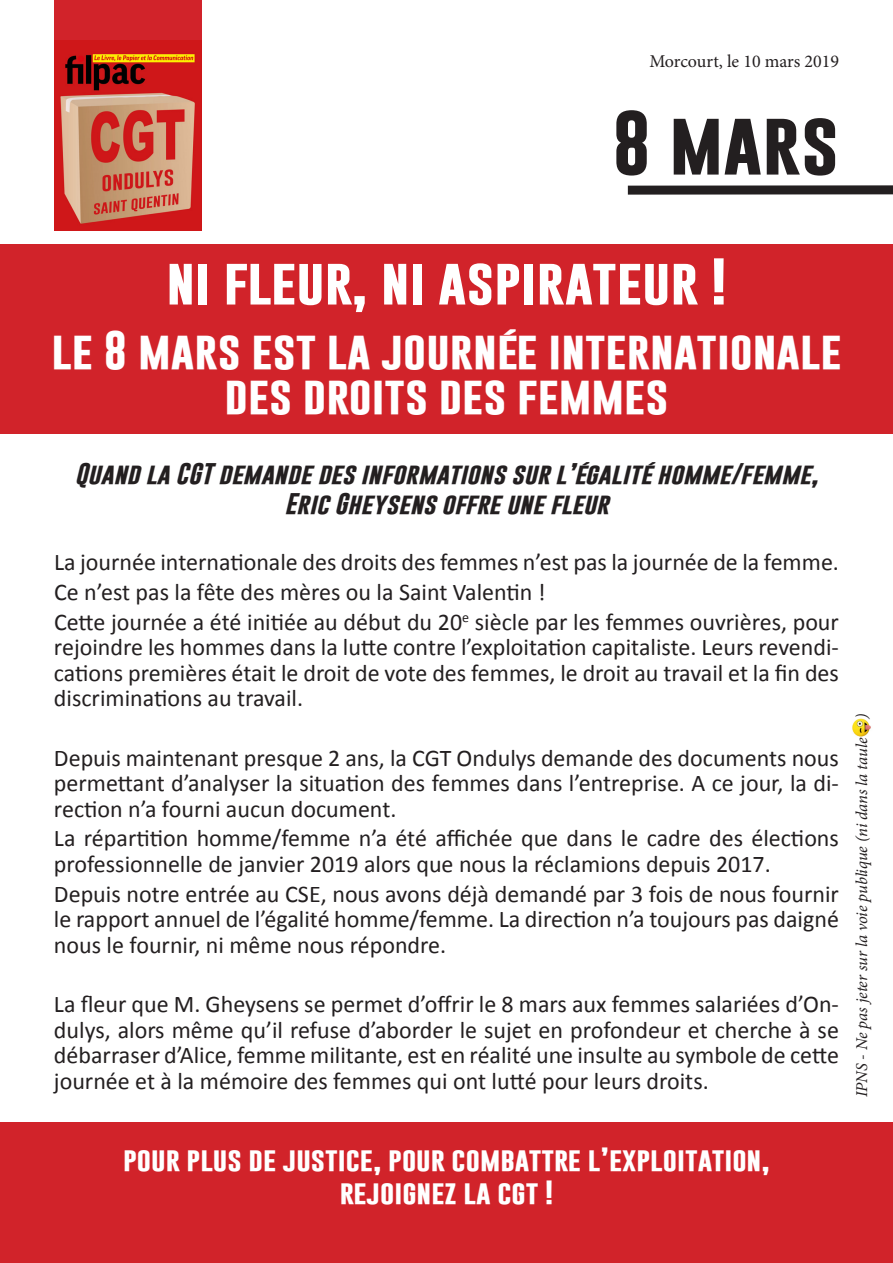
<style>
.page{position:relative;width:893px;height:1263px;background:#fff}
.page>*{position:absolute;margin:0;border:0;box-sizing:border-box;transform-origin:0 0}
.t1{font:700 64.8px "Gobold";color:#231f20;scale:1.11 1}
.t2{font:700 47.25px "Gobold";color:#fff;scale:1.11 1}
.t3{font:700 39.15px/45px "Gobold";color:#fff;text-align:center;scale:1.11 1}
.t4{font:700 24.3px/33px "Gobold";color:#fff;text-align:center;scale:1.11 1}
.t5{font:24px/25.5px "Calibri";color:#231f20;text-align:justify}
.t6{font:italic 700 21.6px/29.7px "Gobold";color:#231f20;text-align:center;scale:1.11 1}
.t7{font:18px "Minion Pro";color:#231f20}
.t8{font:italic 16.5px "Minion Pro";letter-spacing:-.01em;color:#231f20}
</style>
<div class="page">
<div style="left:0;top:244px;width:893px;height:190px;background:#d1232a"></div>
<div style="left:54px;top:0;width:148px;height:58px;background:#d1232a"></div>
<img style="left:54px;top:40px;width:148px;height:190px">
<svg style="left:627px;top:185px;width:266px;height:10px;background:#393536"></svg>
<img style="left:852px;top:718px;width:19px;height:19px">
<div style="left:0;top:1123px;width:893px;height:140px;background:#d1232a"></div>
<p class="t7" style="left:649px;top:51px;width:191px">Morcourt, le 10 mars 2019</p>
<h1 class="t1" style="left:612px;top:101px;width:206px">8 MARS</h1>
<h2 class="t2" style="left:166px;top:251px;width:506px">NI FLEUR, NI ASPIRATEUR !</h2>
<h3 class="t3" style="left:51px;top:327px;width:713px">LE 8 MARS EST LA JOURNÉE INTERNATIONALE<br>DES DROITS DES FEMMES</h3>
<p class="t6" style="left:75px;top:459px;width:671px">Quand la CGT demande des informations sur l’égalité homme/femme,<br>Eric Gheysens offre une fleur</p>
<p class="t5" style="left:54px;top:546px;width:786px;line-height:29.7px;text-align:left">La journée internationale des droits des femmes n’est pas la journée de la femme.<br>Ce n’est pas la fête des mères ou la Saint Valentin !<br>Cette journée a été initiée au début du 20<sup>e</sup> siècle par les femmes ouvrières, pour</p>
<p class="t5" style="left:54px;top:633px;width:786px">rejoindre les hommes dans la lutte contre l’exploitation capitaliste. Leurs revendi&shy;cations premières était le droit de vote des femmes, le droit au travail et la fin des discriminations au travail.</p>
<p class="t5" style="left:54px;top:744px;width:786px">Depuis maintenant presque 2 ans, la CGT Ondulys demande des documents nous permettant d’analyser la situation des femmes dans l’entreprise. A ce jour, la di&shy;rection n’a fourni aucun document.</p>
<p class="t5" style="left:54px;top:824px;width:786px">La répartition homme/femme n’a été affichée que dans le cadre des élections professionnelle de janvier 2019 alors que nous la réclamions depuis 2017.</p>
<p class="t5" style="left:54px;top:880px;width:786px">Depuis notre entrée au CSE, nous avons déjà demandé par 3 fois de nous fournir le rapport annuel de l’égalité homme/femme. La direction n’a toujours pas daigné nous le fournir, ni même nous répondre.</p>
<p class="t5" style="left:54px;top:990px;width:786px">La fleur que M. Gheysens se permet d’offrir le 8 mars aux femmes salariées d’On&shy;dulys, alors même qu’il refuse d’aborder le sujet en profondeur et cherche à se débarraser d’Alice, femme militante, est en réalité une insulte au symbole de cette journée et à la mémoire des femmes qui ont lutté pour leurs droits.</p>
<p class="t8" style="left:850px;top:1097px;width:386px;rotate:-90deg">IPNS - Ne pas jeter sur la voie publique (ni dans la taule )</p>
<p class="t4" style="left:123px;top:1143px;width:584px">POUR PLUS DE JUSTICE, POUR COMBATTRE L’EXPLOITATION,<br>REJOIGNEZ LA CGT !</p>
</div>
